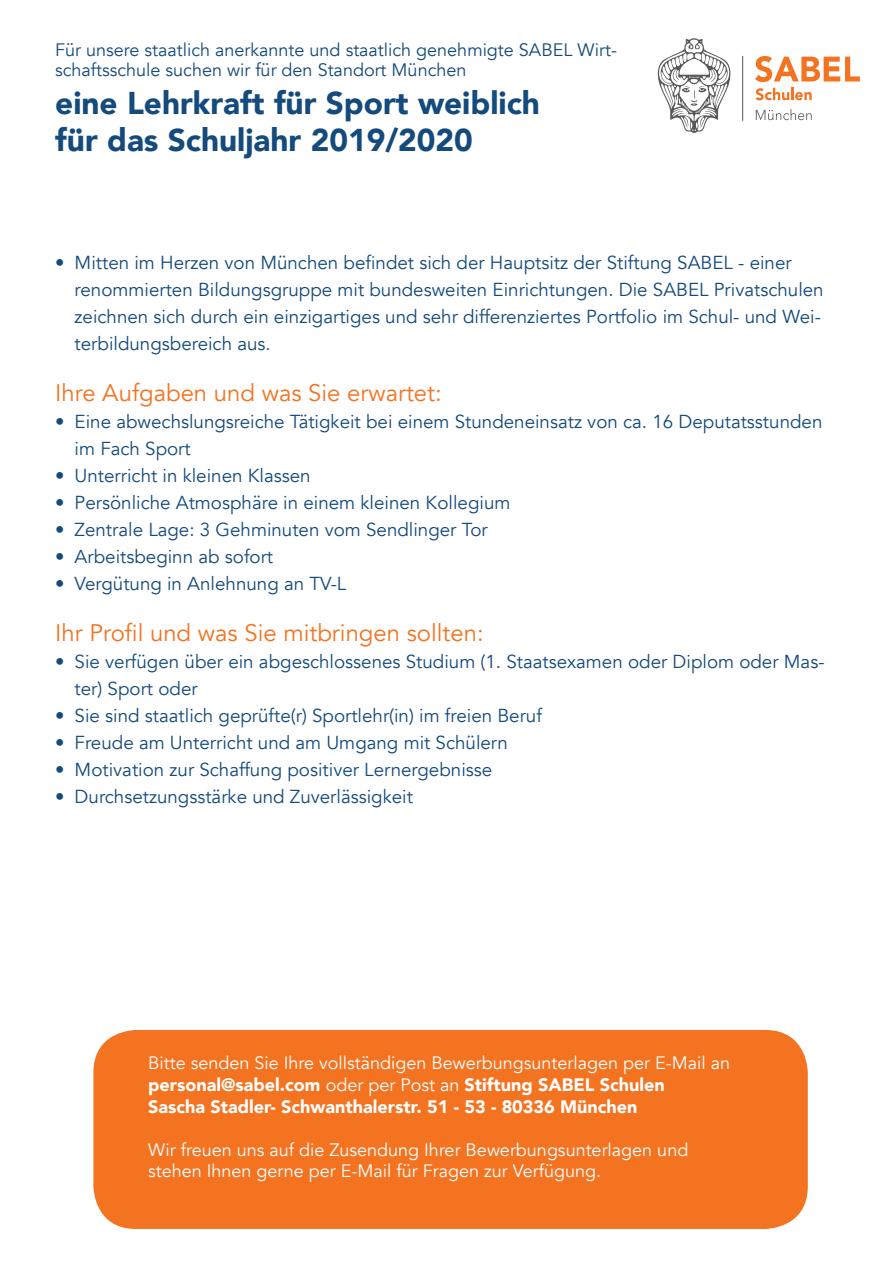
<style>
.page{position:relative;width:893px;height:1263px;background:#fff}
.page>*{position:absolute;margin:0;border:0;box-sizing:border-box;transform-origin:0 0}
.t1{font:900 31.5px/37.8px "Avenir";color:#144a7c}
.t2{font:23.85px "Avenir";color:#f47321}
.t3{font:18.75px/27px "Avenir";color:#144a7c}
.t4{font:900 18px/21.6px "Avenir";color:#fff}
.t5{font:18px/19.5px "Avenir";color:#144a7c}
.t6{font:18px/21.6px "Avenir";color:#fff}
.s1{font-weight:400}
</style>
<div class="page">
<svg style="left:755px;top:56px;width:105px;height:26px"></svg>
<svg style="left:756px;top:88px;width:56px;height:12px"></svg>
<svg style="left:658px;top:38px;width:72px;height:95px"></svg>
<hr style="left:742px;top:56px;width:1px;height:65px;background:#57585a">
<svg style="left:756px;top:109px;width:56px;height:11px"></svg>
<div style="left:93px;top:1030px;width:715px;height:199px;background:#f47321;border-radius:43px"></div>
<p class="t5" style="left:55px;top:41px;width:563px">Für unsere staatlich anerkannte und staatlich genehmigte SABEL Wirt&shy;schaftsschule suchen wir für den Standort München</p>
<h1 class="t1" style="left:55px;top:83px;width:486px">eine Lehrkraft für Sport weiblich für das Schuljahr 2019/2020</h1>
<p class="t3" style="left:75px;top:250px;width:751px;text-indent:-19px">• Mitten im Herzen von München befindet sich der Hauptsitz der Stiftung SABEL - einer renommierten Bildungsgruppe mit bundesweiten Einrichtungen. Die SABEL Privatschulen zeichnen sich durch ein einzigartiges und sehr differenziertes Portfolio im Schul- und Wei&shy;terbildungsbereich aus.</p>
<p class="t2" style="left:55px;top:379px;width:388px">Ihre Aufgaben und was Sie erwartet:</p>
<p class="t3" style="left:75px;top:409px;width:749px;text-indent:-19px">• Eine abwechslungsreiche Tätigkeit bei einem Stundeneinsatz von ca. 16 Deputatsstunden im Fach Sport</p>
<p class="t3" style="left:55px;top:463px;width:257px">• Unterricht in kleinen Klassen</p>
<p class="t3" style="left:55px;top:490px;width:457px">• Persönliche Atmosphäre in einem kleinen Kollegium</p>
<p class="t3" style="left:55px;top:517px;width:434px">• Zentrale Lage: 3 Gehminuten vom Sendlinger Tor</p>
<p class="t3" style="left:55px;top:544px;width:219px">• Arbeitsbeginn ab sofort</p>
<p class="t3" style="left:55px;top:571px;width:293px">• Vergütung in Anlehnung an TV-L</p>
<p class="t2" style="left:55px;top:619px;width:430px">Ihr Profil und was Sie mitbringen sollten:</p>
<p class="t3" style="left:75px;top:649px;width:751px;text-indent:-19px">• Sie verfügen über ein abgeschlossenes Studium (1. Staatsexamen oder Diplom oder Mas&shy;ter) Sport oder</p>
<p class="t3" style="left:55px;top:703px;width:488px">• Sie sind staatlich geprüfte(r) Sportlehr(in) im freien Beruf</p>
<p class="t3" style="left:55px;top:730px;width:454px">• Freude am Unterricht und am Umgang mit Schülern</p>
<p class="t3" style="left:55px;top:757px;width:438px">• Motivation zur Schaffung positiver Lernergebnisse</p>
<p class="t3" style="left:55px;top:784px;width:359px">• Durchsetzungsstärke und Zuverlässigkeit</p>
<p class="t4" style="left:148px;top:1052px;width:584px"><span class="s1">Bitte senden Sie Ihre vollständigen Bewerbungsunterlagen per E-Mail an </span>personal@sabel.com <span class="s1">oder per Post an</span> Stiftung SABEL Schulen<br>Sascha Stadler- Schwanthalerstr. 51 - 53 - 80336 München</p>
<p class="t6" style="left:148px;top:1139px;width:542px">Wir freuen uns auf die Zusendung Ihrer Bewerbungsunterlagen und stehen Ihnen gerne per E-Mail für Fragen zur Verfügung.</p>
</div>
